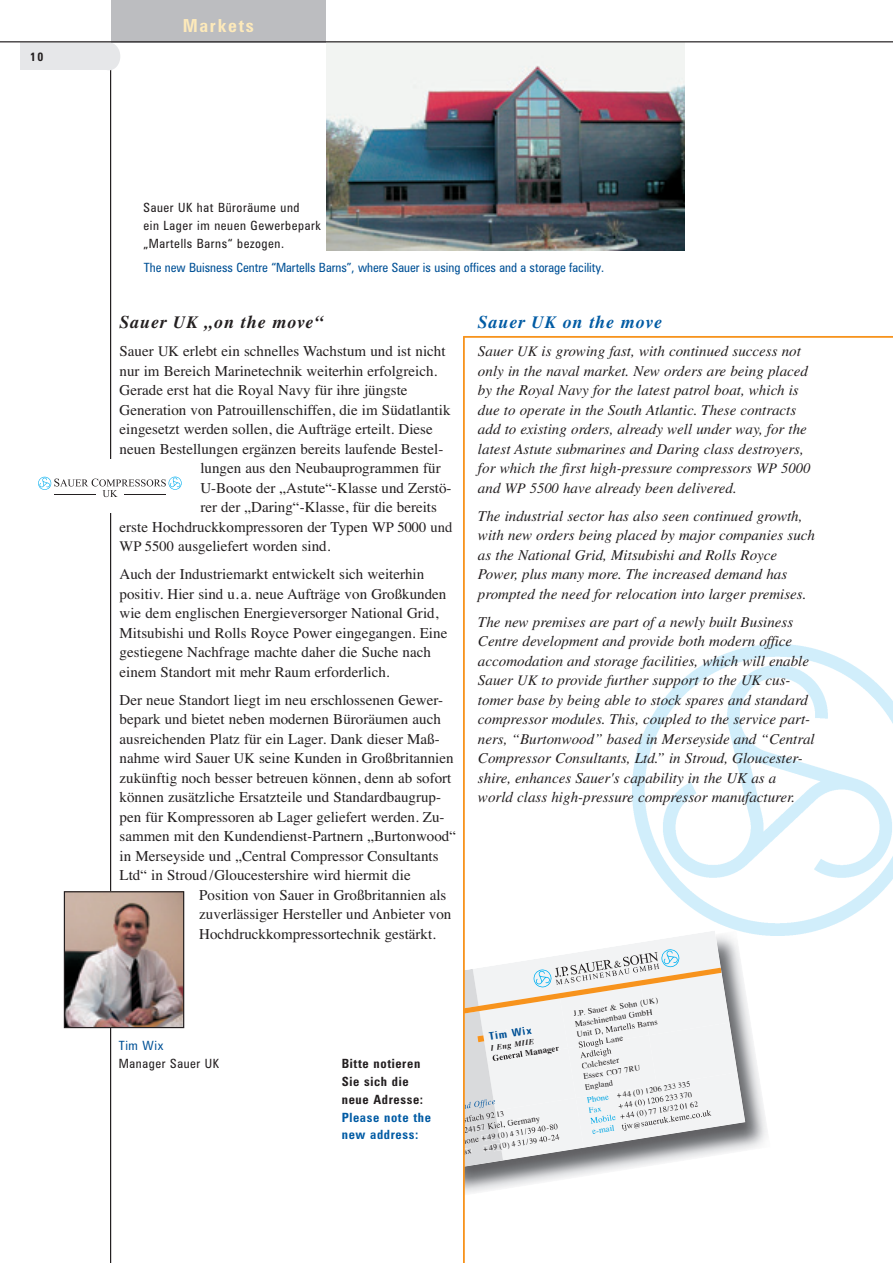
<style>
.page{position:relative;width:893px;height:1263px;background:#fff}
.page>*{position:absolute;margin:0;border:0;box-sizing:border-box;transform-origin:0 0}
.t1{font:italic 700 18px "Times";letter-spacing:.05em;color:#231f20}
.t2{font:italic 700 18px "Times";letter-spacing:.05em;color:#015ba4}
.t3{font:700 condensed 18px "Zurich BT";letter-spacing:.1em;color:#feeaba}
.t4{font:15px/19.5px "Times";color:#231f20}
.t5{font:italic 15px/19.5px "Times";color:#231f20}
.t6{font:condensed 12.75px "Zurich BT";color:#015196}
.t7{font:condensed 12.75px/17.7px "Zurich BT";letter-spacing:.05em;color:#231f20}
.t8{font:700 condensed 12.75px/17.7px "Zurich BT";letter-spacing:.05em;color:#231f20}
.t9{font:700 condensed 12.75px/17.7px "Zurich BT";letter-spacing:.05em;color:#015ba4}
.t10{font:700 condensed 12px "Zurich BT";color:#231f20}
.t11{font:700 condensed 11.25px "Zurich BT";color:#015196}
.t12{font:8.7px/10.6px "Times";color:#231f20}
.t13{font:700 8.7px "Times";color:#231f20}
.t14{font:8.7px "Times";color:#00a6e4}
.t15{font:8.4px/10.6px "Times";color:#231f20}
.t16{font:italic 700 8.4px "Times";color:#231f20}
.s1{font-size:17.25px}
.s2{font-size:14.55px}
.s3{font-size:8.7px}
.s4{font-size:8.4px}
.s5{font-size:8.7px;color:#00a6e4}
</style>
<div class="page">
<img style="left:465px;top:935px;width:305px;height:259px">
<svg style="left:737px;top:973px;width:8px;height:187px"></svg>
<svg style="left:472px;top:935px;width:248px;height:14px"></svg>
<img style="left:632px;top:645px;width:260px;height:290px">
<img style="left:326px;top:43px;width:359px;height:207px">
<hr style="left:110px;top:51px;width:1px;height:1212px;background:#231f20">
<div style="left:20px;top:43px;width:90px;height:27px;background:#e6e7e9"></div>
<div style="left:98px;top:43px;width:22px;height:27px;background:#e6e7e9;border-radius:50%"></div>
<div style="left:111px;top:0;width:214px;height:43px;background:#bcbdc0"></div>
<hr style="left:0;top:41px;width:892px;height:1px;background:#231f20">
<div style="left:14px;top:460px;width:185px;height:53px;background:#fff"></div>
<svg style="left:38px;top:477px;width:144px;height:20px"></svg>
<hr style="left:463px;top:336px;width:2px;height:927px;background:#f7931d">
<hr style="left:463px;top:336px;width:429px;height:2px;background:#f7931d">
<img style="left:66px;top:893px;width:116px;height:133px">
<div style="left:64px;top:891px;width:120px;height:137px;border:1px solid #231f20"></div>
<svg style="left:464px;top:949px;width:273px;height:220px"></svg>
<p class="t10" style="left:30px;top:52px;width:15px">10</p>
<p class="t3" style="left:183px;top:19px;width:73px">Markets</p>
<p class="t7" style="left:143px;top:200px;width:179px">Sauer UK hat Büroräume und<br>ein Lager im neuen Gewerbepark „Martells Barns“ bezogen.</p>
<p class="t6" style="left:144px;top:263px;width:462px">The new Buisness Centre “Martells Barns”, where Sauer is using offices and a storage facility.</p>
<p class="t1" style="left:120px;top:316px;width:206px">Sauer <span class="s1">UK</span> „on the move“</p>
<p class="t4" style="left:120px;top:343px;width:327px">Sauer <span class="s2">UK</span> erlebt ein schnelles Wachstum und ist nicht</p>
<p class="t4" style="left:120px;top:362px;width:319px">nur im Bereich Marinetechnik weiterhin erfolgreich.</p>
<p class="t4" style="left:120px;top:382px;width:289px">Gerade erst hat die Royal Navy für ihre jüngste</p>
<p class="t4" style="left:120px;top:401px;width:332px">Generation von Patrouillenschiffen, die im Südatlantik</p>
<p class="t4" style="left:120px;top:421px;width:314px">eingesetzt werden sollen, die Aufträge erteilt. Diese</p>
<p class="t4" style="left:120px;top:440px;width:325px">neuen Bestellungen ergänzen bereits laufende Bestel-</p>
<p class="t4" style="left:200px;top:460px;width:242px">lungen aus den Neubauprogrammen für</p>
<p class="t4" style="left:200px;top:479px;width:253px">U-Boote der „Astute“-Klasse und Zerstö-</p>
<p class="t4" style="left:200px;top:499px;width:238px">rer der „Daring“-Klasse, für die bereits</p>
<p class="t4" style="left:120px;top:518px;width:334px">erste Hochdruckkompressoren der Typen <span class="s2">WP 5000 und</span></p>
<p class="t4" style="left:120px;top:538px;width:212px"><span class="s2">WP 5500</span> ausgeliefert worden sind.</p>
<p class="t4" style="left:120px;top:566px;width:329px">Auch der Industriemarkt entwickelt sich weiterhin positiv. Hier sind u. a. neue Aufträge von Großkunden wie dem englischen Energieversorger National Grid, Mitsubishi und Rolls Royce Power eingegangen. Eine gestiegene Nachfrage machte daher die Suche nach einem Standort mit mehr Raum erforderlich.</p>
<p class="t4" style="left:120px;top:691px;width:325px">Der neue Standort liegt im neu erschlossenen Gewer-</p>
<p class="t4" style="left:120px;top:711px;width:323px">bepark und bietet neben modernen Büroräumen auch</p>
<p class="t4" style="left:120px;top:730px;width:321px">ausreichenden Platz für ein Lager. Dank dieser Maß-</p>
<p class="t4" style="left:120px;top:750px;width:335px">nahme wird Sauer <span class="s2">UK</span> seine Kunden in Großbritannien</p>
<p class="t4" style="left:120px;top:769px;width:333px">zukünftig noch besser betreuen können, denn ab sofort</p>
<p class="t4" style="left:120px;top:789px;width:323px">können zusätzliche Ersatzteile und Standardbaugrup-</p>
<p class="t4" style="left:120px;top:808px;width:326px">pen für Kompressoren ab Lager geliefert werden. Zu-</p>
<p class="t4" style="left:120px;top:828px;width:338px">sammen mit den Kundendienst-Partnern „Burtonwood“</p>
<p class="t4" style="left:120px;top:847px;width:320px">in Merseyside und „Central Compressor Consultants</p>
<p class="t4" style="left:120px;top:867px;width:292px">Ltd“ in Stroud /Gloucestershire wird hiermit die</p>
<p class="t4" style="left:199px;top:886px;width:249px">Position von Sauer in Großbritannien als</p>
<p class="t4" style="left:199px;top:906px;width:253px">zuverlässiger Hersteller und Anbieter von</p>
<p class="t4" style="left:199px;top:925px;width:238px">Hochdruckkompressortechnik gestärkt.</p>
<p class="t2" style="left:478px;top:316px;width:186px">Sauer <span class="s1">UK</span> on the move</p>
<p class="t5" style="left:478px;top:343px;width:334px">Sauer <span class="s2">UK</span> is growing fast, with continued success not only in the naval market. New orders are being placed by the Royal Navy for the latest patrol boat, which is due to operate in the South Atlantic. These contracts add to existing orders, already well under way, for the latest Astute submarines and Daring class destroyers, for which the first high-pressure compressors <span class="s2">WP 5000 </span>and <span class="s2">WP 5500</span> have already been delivered.</p>
<p class="t5" style="left:478px;top:507px;width:338px">The industrial sector has also seen continued growth, with new orders being placed by major companies such as the National Grid, Mitsubishi and Rolls Royce Power, plus many more. The increased demand has prompted the need for relocation into larger premises.</p>
<p class="t5" style="left:478px;top:613px;width:338px">The new premises are part of a newly built Business Centre development and provide both modern office accomodation and storage facilities, which will enable Sauer <span class="s2">UK</span> to provide further support to the <span class="s2">UK</span> cus&shy;tomer base by being able to stock spares and standard compressor modules. This, coupled to the service part&shy;ners, “Burtonwood” based in Merseyside and “Central Compressor Consultants, Ltd.” in Stroud, Gloucester&shy;shire, enhances Sauer's capability in the UK as a world class high-pressure compressor manufacturer.</p>
<p class="t6" style="left:119px;top:1041px;width:46px">Tim Wix</p>
<p class="t7" style="left:119px;top:1056px;width:102px">Manager Sauer UK</p>
<p class="t8" style="left:342px;top:1056px;width:83px">Bitte notieren<br>Sie sich die neue Adresse:</p>
<p class="t9" style="left:342px;top:1109px;width:91px">Please note the new address:</p>
<p class="t11" style="left:488px;top:1032px;width:45px;rotate:-9deg">Tim Wix</p>
<p class="t16" style="left:490px;top:1045px;width:45px;rotate:-9deg">I E<span class="s3">ng</span> MIIE</p>
<p class="t13" style="left:524px;top:1050px;width:36px;rotate:-9deg">Manager</p>
<p class="t12" style="left:506px;top:1119px;width:34px;rotate:-9deg">Germany</p>
<p class="t15" style="left:480px;top:1134px;width:40px;rotate:-9deg">+49(0)43</p>
<p class="t15" style="left:482px;top:1144px;width:56px;rotate:-9deg">+49(0)43 39</p>
<p class="t15" style="left:463px;top:1126px;width:23px;rotate:-9deg">24157</p>
<p class="t12" style="left:572px;top:1009px;width:87px;rotate:-9deg">J.P. Sauer &amp; Sohn (<span class="s4">UK</span>)<br>Maschinenbau GmbH<br>Unit</p>
<p class="t12" style="left:636px;top:1020px;width:22px;rotate:-9deg">Barns</p>
<p class="t12" style="left:605px;top:1036px;width:19px;rotate:-9deg">Lane</p>
<p class="t12" style="left:581px;top:1061px;width:40px;rotate:-9deg">Colchester</p>
<p class="t15" style="left:582px;top:1072px;width:59px;rotate:-9deg"><span class="s3">Essex</span> CO7 7RU<br>England</p>
<p class="t15" style="left:586px;top:1096px;width:106px;rotate:-9deg"><span class="s5">Phone</span> +44 (0) 1206 233 335</p>
<p class="t15" style="left:646px;top:1097px;width:52px;text-indent:33px;rotate:-9deg">370<br>77 /3 162</p>
<p class="t14" style="left:591px;top:1128px;width:24px;rotate:-9deg">e-mail</p>
</div>
